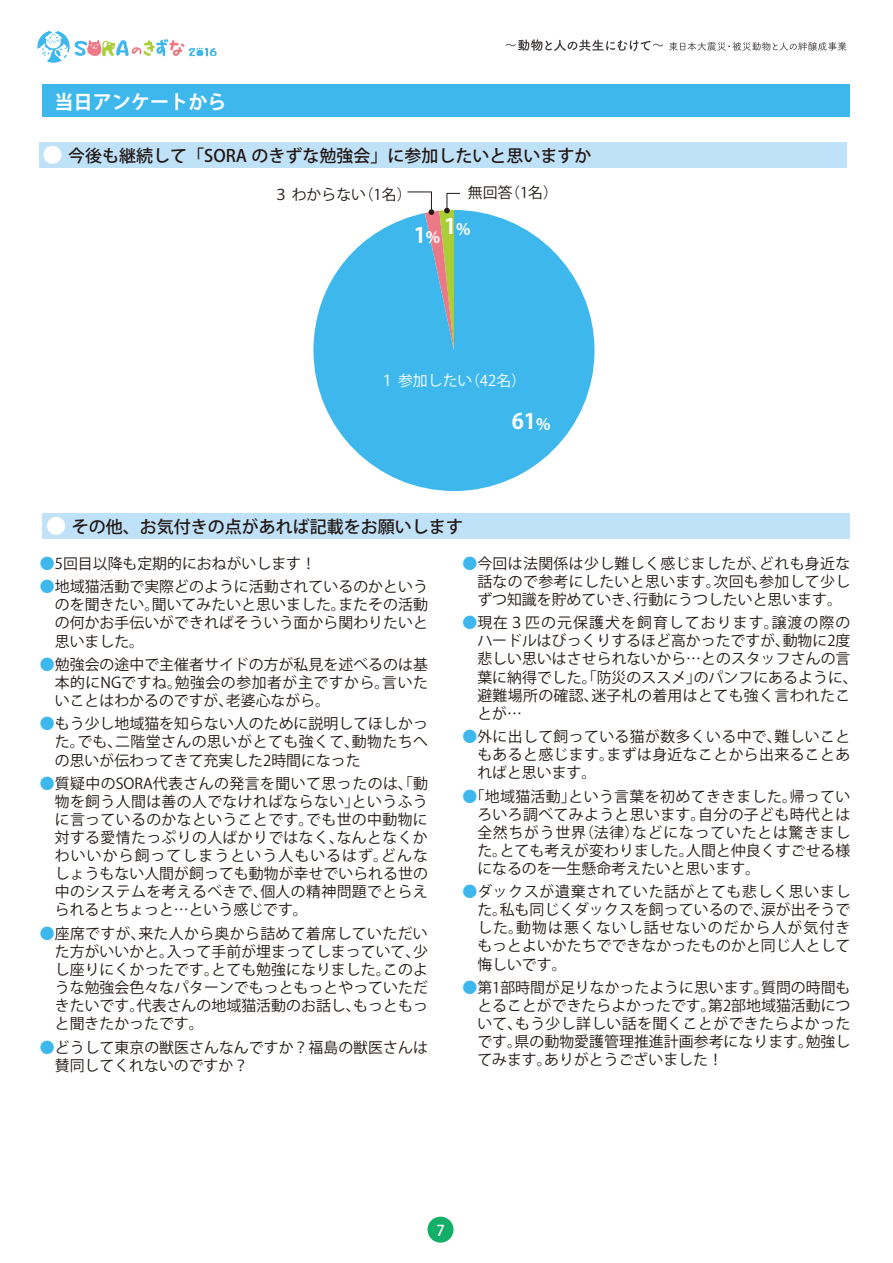
<style>
.page{position:relative;width:893px;height:1263px;background:#fff}
.page>*{position:absolute;margin:0;border:0;box-sizing:border-box;transform-origin:0 0}
.t1{font:700 21.3px "Koz Go Pr 6 N";color:#fff}
.t2{font:700 19.2px "Koz Go Pr 6 N";color:#fff}
.t3{font:500 16.95px "Koz Go Pr 6 N";color:#221815}
.t4{font:14.85px/18px "Koz Go Pr 6 N";letter-spacing:.005em;color:#221815;text-align:justify}
.t5{font:14.85px "Koz Go Pr 6 N";color:#fff}
.t6{font:500 14.85px "Koz Go Pr 6 N";color:#fff}
.s1{font-size:15.9px}
.s2{color:#3eb8ec}
</style>
<div class="page">
<svg style="left:313px;top:210px;width:281px;height:281px;fill:#3eb8ec"></svg>
<div style="left:39px;top:142px;width:808px;height:26px;background:#c0e2f8"></div>
<div style="left:43px;top:146px;width:18px;height:18px;background:#fff;border-radius:50%"></div>
<svg style="left:407px;top:191px;width:54px;height:159px;background:#77b9c8"></svg>
<div style="left:427px;top:1216px;width:27px;height:27px;background:#13ae67;border-radius:50%"></div>
<svg style="left:506px;top:39px;width:157px;height:13px"></svg>
<svg style="left:669px;top:42px;width:177px;height:9px"></svg>
<svg style="left:37px;top:30px;width:180px;height:33px"></svg>
<div style="left:42px;top:85px;width:808px;height:32px;background:#3eb8ec"></div>
<div style="left:42px;top:513px;width:808px;height:26px;background:#c0e2f8"></div>
<div style="left:47px;top:517px;width:18px;height:18px;background:#fff;border-radius:50%"></div>
<p class="t2" style="left:54px;top:91px;width:174px">当日アンケートから</p>
<p class="t3" style="left:68px;top:146px;width:525px">今後も継続して「SORA のきずな勉強会」に参加したいと思いますか</p>
<p class="t4" style="left:273px;top:186px;width:140px">３ わからない（1名）</p>
<p class="t4" style="left:468px;top:184px;width:92px">無回答（1名）</p>
<h1 class="t1" style="left:414px;top:219px;width:58px">1<sub>%</sub> 1<sup>%</sup></h1>
<p class="t5" style="left:380px;top:372px;width:148px">１ 参加したい（42名）</p>
<p class="t3" style="left:72px;top:517px;width:393px">その他、お気付きの点があれば記載をお願いします</p>
<h1 class="t1" style="left:512px;top:409px;width:40px">61<span class="s1">%</span></h1>
<p class="t4" style="left:40px;top:555px;width:278px"><span class="s2">●</span>5回目以降も定期的におねがいします！</p>
<p class="t4" style="left:55px;top:578px;width:375px;text-indent:-15px"><span class="s2">●</span>地域猫活動で実際どのように活動されているのかというのを聞きたい。聞いてみたいと思いました。またその活動の何かお手伝いができればそういう面から関わりたいと思いました。</p>
<p class="t4" style="left:55px;top:656px;width:375px;text-indent:-15px"><span class="s2">●</span>勉強会の途中で主催者サイドの方が私見を述べるのは基本的にNGですね。勉強会の参加者が主ですから。言いたいことはわかるのですが、老婆心ながら。</p>
<p class="t4" style="left:55px;top:715px;width:375px;text-indent:-15px"><span class="s2">●</span>もう少し地域猫を知らない人のために説明してほしかった。でも、二階堂さんの思いがとても強くて、動物たちへの思いが伝わってきて充実した2時間になった</p>
<p class="t4" style="left:55px;top:775px;width:375px;text-indent:-15px"><span class="s2">●</span>質疑中のSORA代表さんの発言を聞いて思ったのは、「動物を飼う人間は善の人でなければならない」というふうに言っているのかなということです。でも世の中動物に対する愛情たっぷりの人ばかりではなく、なんとなくかわいいから飼ってしまうという人もいるはず。どんなしょうもない人間が飼っても動物が幸せでいられる世の中のシステムを考えるべきで、個人の精神問題でとらえられるとちょっと…という感じです。</p>
<p class="t4" style="left:55px;top:925px;width:375px;text-indent:-15px"><span class="s2">●</span>座席ですが、来た人から奥から詰めて着席していただいた方がいいかと。入って手前が埋まってしまっていて、少し座りにくかったです。とても勉強になりました。このような勉強会色々なパターンでもっともっとやっていただきたいです。代表さんの地域猫活動のお話し、もっともっと聞きたかったです。</p>
<p class="t4" style="left:55px;top:1038px;width:375px;text-indent:-15px"><span class="s2">●</span>どうして東京の獣医さんなんですか？福島の獣医さんは賛同してくれないのですか？</p>
<p class="t4" style="left:477px;top:555px;width:374px;text-indent:-15px"><span class="s2">●</span>今回は法関係は少し難しく感じましたが、どれも身近な話なので参考にしたいと思います。次回も参加して少しずつ知識を貯めていき、行動にうつしたいと思います。</p>
<p class="t4" style="left:477px;top:614px;width:382px;text-align:left;text-indent:-15px"><span class="s2">●</span>現在３匹の元保護犬を飼育しております。譲渡の際のハードルはびっくりするほど高かったですが、動物に2度悲しい思いはさせられないから…とのスタッフさんの言葉に納得でした。「防災のススメ」のパンフにあるように、避難場所の確認、迷子札の着用はとても強く言われたことが…</p>
<p class="t4" style="left:477px;top:728px;width:374px;text-indent:-15px"><span class="s2">●</span>外に出して飼っている猫が数多くいる中で、難しいこともあると感じます。まずは身近なことから出来ることあればと思います。</p>
<p class="t4" style="left:477px;top:787px;width:375px;text-indent:-15px"><span class="s2">●</span>「地域猫活動」という言葉を初めてききました。帰っていろいろ調べてみようと思います。自分の子ども時代とは全然ちがう世界（法律）などになっていたとは驚きました。とても考えが変わりました。人間と仲良くすごせる様になるのを一生懸命考えたいと思います。</p>
<p class="t4" style="left:477px;top:883px;width:375px;text-indent:-15px"><span class="s2">●</span>ダックスが遺棄されていた話がとても悲しく思いました。私も同じくダックスを飼っているので、涙が出そうでした。動物は悪くないし話せないのだから人が気付きもっとよいかたちでできなかったものかと同じ人として悔しいです。</p>
<p class="t4" style="left:477px;top:979px;width:375px;text-indent:-15px"><span class="s2">●</span>第1部時間が足りなかったように思います。質問の時間もとることができたらよかったです。第2部地域猫活動について、もう少し詳しい話を聞くことができたらよかったです。県の動物愛護管理推進計画参考になります。勉強してみます。ありがとうございました！</p>
<p class="t6" style="left:436px;top:1222px;width:10px">7</p>
</div>
